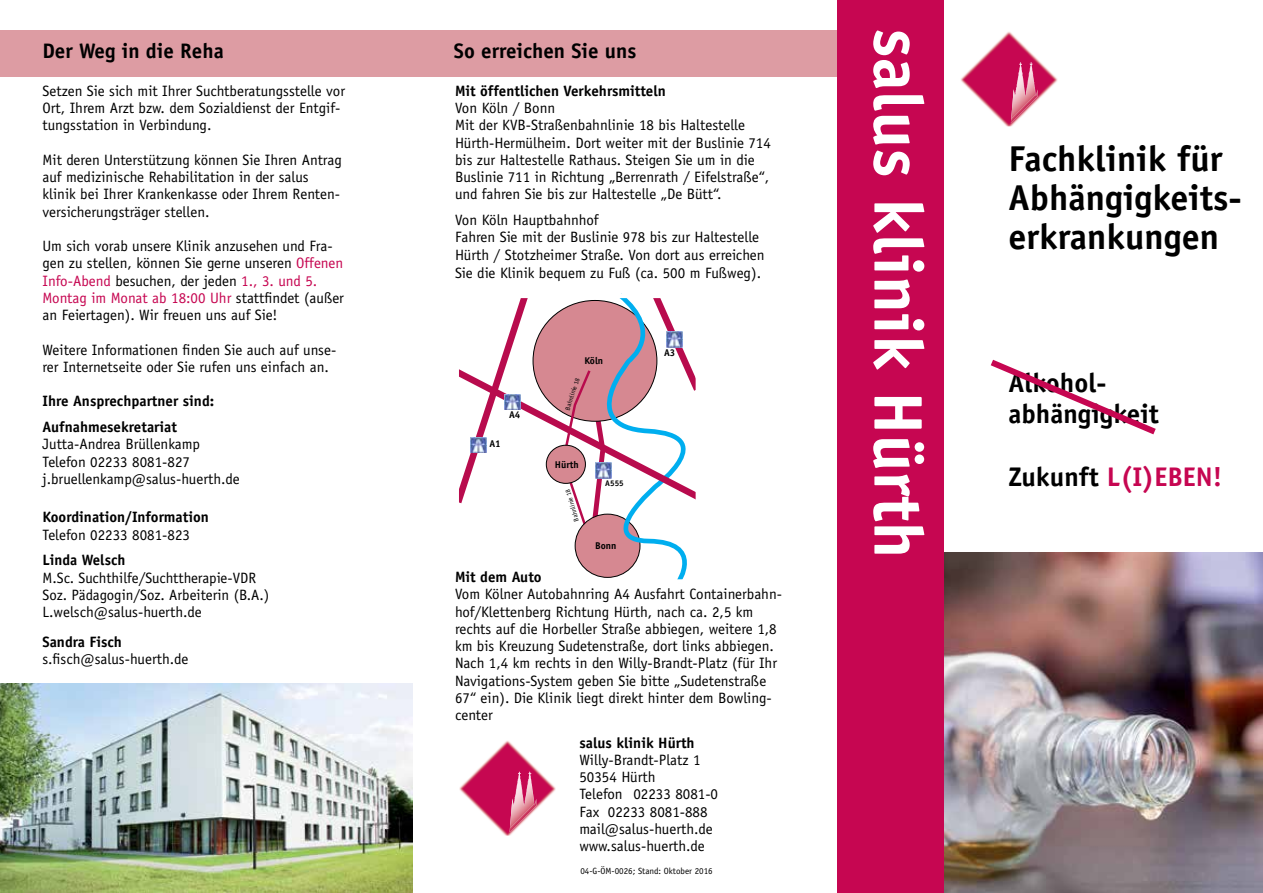
<style>
.page{position:relative;width:1263px;height:893px;background:#fff}
.page>*{position:absolute;margin:0;border:0;box-sizing:border-box;transform-origin:0 0}
.t1{font:700 69px "Officina Sans Std";color:#fff}
.t2{font:700 36px/39px "Officina Sans Std";color:#000}
.t3{font:700 27px/31.5px "Officina Sans Std";color:#000}
.t4{font:700 27px "Officina Sans Std";color:#c60651}
.t5{font:700 21px "Officina Sans Std";color:#000}
.t6{font:15px/17.2px "Officina Sans Std";color:#000}
.t7{font:700 15px/25.8px "Officina Sans Std";color:#000}
.t8{font:700 9.9px "Officina Sans Std";color:#000}
.t9{font:9px "Officina Sans Std";color:#000}
.t10{font:700 8.25px "Officina Sans Std";color:#000}
.t11{font:6.6px "Officina Sans Std";color:#000}
.s1{color:#c60651}
.s2{color:#000}
</style>
<div class="page">
<img style="left:944px;top:553px;width:319px;height:340px">
<div style="left:0;top:30px;width:847px;height:47px;background:#dd9ca3"></div>
<div style="left:838px;top:0;width:106px;height:893px;background:#c60651"></div>
<img style="left:0;top:684px;width:412px;height:209px">
<svg style="left:460px;top:299px;width:234px;height:279px"></svg>
<img style="left:504px;top:394px;width:17px;height:16px">
<svg style="left:990px;top:359px;width:166px;height:76px"></svg>
<img style="left:961px;top:32px;width:97px;height:94px">
<img style="left:1011px;top:62px;width:25px;height:31px">
<img style="left:1011px;top:93px;width:27px;height:30px">
<img style="left:459px;top:741px;width:97px;height:95px">
<img style="left:510px;top:772px;width:24px;height:30px">
<img style="left:510px;top:802px;width:26px;height:30px">
<h3 class="t5" style="left:43px;top:37px;width:183px">Der Weg in die Reha</h3>
<p class="t6" style="left:43px;top:82px;width:304px">Setzen Sie sich mit Ihrer Suchtberatungsstelle vor<br>Ort, Ihrem Arzt bzw. dem Sozialdienst der Entgif&shy;tungsstation in Verbindung.</p>
<p class="t6" style="left:43px;top:151px;width:301px">Mit deren Unterstützung können Sie Ihren Antrag auf medizinische Rehabilitation in der salus klinik bei Ihrer Krankenkasse oder Ihrem Renten&shy;versicherungsträger stellen.</p>
<p class="t6" style="left:43px;top:237px;width:303px">Um sich vorab unsere Klinik anzusehen und Fra&shy;gen zu stellen, können Sie gerne unseren <span class="s1">Offenen Info-Abend</span> besuchen, der jeden <span class="s1">1., 3. und 5.<br>Montag im Monat ab 18:00 Uhr</span> stattfindet (außer an Feiertagen). Wir freuen uns auf Sie!</p>
<p class="t6" style="left:43px;top:341px;width:295px">Weitere Informationen finden Sie auch auf unse&shy;rer Internetseite oder Sie rufen uns einfach an.</p>
<p class="t7" style="left:43px;top:388px;width:173px">Ihre Ansprechpartner sind:<br>Aufnahmesekretariat</p>
<p class="t6" style="left:43px;top:436px;width:199px">Jutta-Andrea Brüllenkamp<br>Telefon 02233 8081-827 j.bruellenkamp@salus-huerth.de</p>
<p class="t7" style="left:43px;top:504px;width:168px">Koordination/Information</p>
<p class="t6" style="left:43px;top:526px;width:149px">Telefon 02233 8081-823</p>
<p class="t7" style="left:43px;top:547px;width:84px">Linda Welsch</p>
<p class="t6" style="left:43px;top:569px;width:228px">M.Sc. Suchthilfe/Suchttherapie-VDR<br>Soz. Pädagogin/Soz. Arbeiterin (B.A.)<br>L.welsch@salus-huerth.de</p>
<p class="t7" style="left:43px;top:629px;width:81px">Sandra Fisch</p>
<p class="t6" style="left:43px;top:651px;width:147px">s.fisch@salus-huerth.de</p>
<h3 class="t5" style="left:454px;top:37px;width:184px">So erreichen Sie uns</h3>
<p class="t7" style="left:455px;top:78px;width:212px">Mit öffentlichen Verkehrsmitteln</p>
<p class="t6" style="left:455px;top:99px;width:317px">Von Köln / Bonn<br>Mit der KVB-Straßenbahnlinie 18 bis Haltestelle Hürth-Hermülheim. Dort weiter mit der Buslinie 714 bis zur Haltestelle Rathaus. Steigen Sie um in die Buslinie 711 in Richtung „Berrenrath / Eifelstraße“, und fahren Sie bis zur Haltestelle „De Bütt“.</p>
<p class="t6" style="left:455px;top:211px;width:311px">Von Köln Hauptbahnhof<br>Fahren Sie mit der Buslinie 978 bis zur Haltestelle Hürth / Stotzheimer Straße. Von dort aus erreichen Sie die Klinik bequem zu Fuß (ca. 500 m Fußweg).</p>
<p class="t8" style="left:489px;top:437px;width:13px">A1</p>
<p class="t8" style="left:509px;top:408px;width:13px">A4</p>
<p class="t8" style="left:584px;top:354px;width:20px">Köln</p>
<p class="t11" style="left:563px;top:409px;width:35px;rotate:-72deg">Bahnlinie 18</p>
<p class="t8" style="left:555px;top:458px;width:25px">Hürth</p>
<p class="t11" style="left:573px;top:522px;width:35px;rotate:-106deg">Bahnlinie 18</p>
<p class="t10" style="left:605px;top:478px;width:20px">A555</p>
<p class="t8" style="left:595px;top:539px;width:23px">Bonn</p>
<p class="t8" style="left:664px;top:346px;width:13px">A3</p>
<p class="t7" style="left:455px;top:564px;width:88px">Mit dem Auto</p>
<p class="t6" style="left:455px;top:586px;width:329px">Vom Kölner Autobahnring A4 Ausfahrt Containerbahn&shy;hof/Klettenberg Richtung Hürth, nach ca. 2,5 km rechts auf die Horbeller Straße abbiegen, weitere 1,8 km bis Kreuzung Sudetenstraße, dort links abbiegen.<br>Nach 1,4 km rechts in den Willy-Brandt-Platz (für Ihr Navigations-System geben Sie bitte „Sudetenstraße 67“ ein). Die Klinik liegt direkt hinter dem Bowling&shy;center</p>
<p class="t7" style="left:579px;top:729px;width:117px">salus klinik Hürth</p>
<p class="t6" style="left:579px;top:751px;width:140px">Willy-Brandt-Platz 1<br>50354 Hürth<br>Telefon 02233 8081-0<br>Fax 02233 8081-888 mail@salus-huerth.de www.salus-huerth.de</p>
<p class="t9" style="left:580px;top:866px;width:134px">04-G-ÖM-0026; Stand: Oktober 2016</p>
<h1 class="t1" style="left:941px;top:28px;width:532px;rotate:90deg">salus klinik Hürth</h1>
<h2 class="t2" style="left:1008px;top:138px;width:235px">Fachklinik für<br>Abhängigkeits&shy;erkrankungen</h2>
<h3 class="t3" style="left:1008px;top:367px;width:152px">Alkohol&shy;abhängigkeit</h3>
<h3 class="t4" style="left:1008px;top:460px;width:215px"><span class="s2">Zukunft</span> L(I)EBEN!</h3>
</div>
